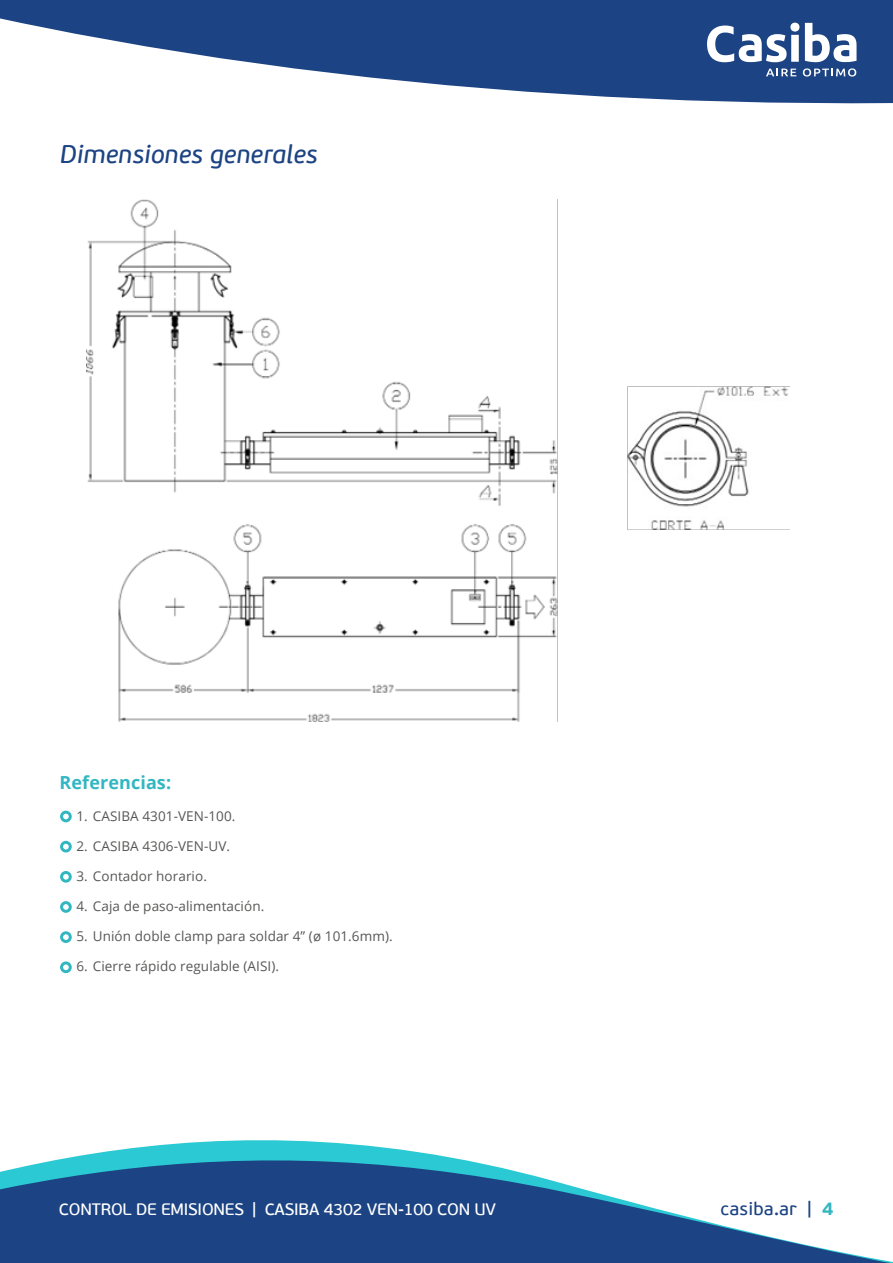
<style>
.page{position:relative;width:893px;height:1263px;background:#fff}
.page>*{position:absolute;margin:0;border:0;box-sizing:border-box;transform-origin:0 0}
.t1{font:italic 25.5px "PF Beau Sans Pro Bbook";color:#1c4383}
.t2{font:18.15px "PF Beau Sans Pro Bbook";letter-spacing:.01em;color:#1c4383}
.t3{font:700 18px "Open Sans";letter-spacing:.005em;color:#32b7c2}
.t4{font:16.5px "PF Beau Sans Pro Bbook";letter-spacing:-.01em;color:#fff}
.t5{font:13.5px "Open Sans";letter-spacing:.005em;color:#575756}
.s1{font-family:"PF Beau Sans Pro";font-weight:700;color:#35b6c1}
</style>
<div class="page">
<svg style="left:0;top:0;width:893px;height:104px;fill:#1c4383"></svg>
<svg style="left:707px;top:23px;width:92px;height:39px"></svg>
<svg style="left:805px;top:23px;width:51px;height:39px"></svg>
<svg style="left:766px;top:69px;width:30px;height:7px"></svg>
<svg style="left:803px;top:68px;width:53px;height:9px"></svg>
<svg style="left:0;top:1140px;width:893px;height:123px;fill:#1c4383"></svg>
<svg style="left:60px;top:841px;width:12px;height:11px"></svg>
<svg style="left:60px;top:871px;width:12px;height:12px"></svg>
<svg style="left:60px;top:811px;width:12px;height:11px"></svg>
<svg style="left:60px;top:931px;width:12px;height:12px"></svg>
<svg style="left:60px;top:961px;width:12px;height:12px"></svg>
<svg style="left:60px;top:901px;width:12px;height:12px"></svg>
<img style="left:87px;top:200px;width:703px;height:521px">
<h1 class="t1" style="left:60px;top:140px;width:259px">Dimensiones generales</h1>
<h3 class="t3" style="left:60px;top:769px;width:113px">Referencias:</h3>
<p class="t5" style="left:76px;top:807px;width:160px">1. CASIBA 4301-VEN-100.</p>
<p class="t5" style="left:76px;top:837px;width:155px">2. CASIBA 4306-VEN-UV.</p>
<p class="t5" style="left:76px;top:867px;width:132px">3. Contador horario.</p>
<p class="t5" style="left:76px;top:897px;width:189px">4. Caja de paso-alimentación.</p>
<p class="t5" style="left:76px;top:927px;width:318px">5. Unión doble clamp para soldar 4” (ø 101.6mm).</p>
<p class="t5" style="left:76px;top:957px;width:204px">6. Cierre rápido regulable (AISI).</p>
<p class="t4" style="left:59px;top:1199px;width:439px">CONTROL DE EMISIONES | CASIBA 4302 VEN-100 CON UV</p>
<h2 class="t2" style="left:721px;top:1198px;width:115px">casiba.ar | <span class="s1">4</span></h2>
</div>
